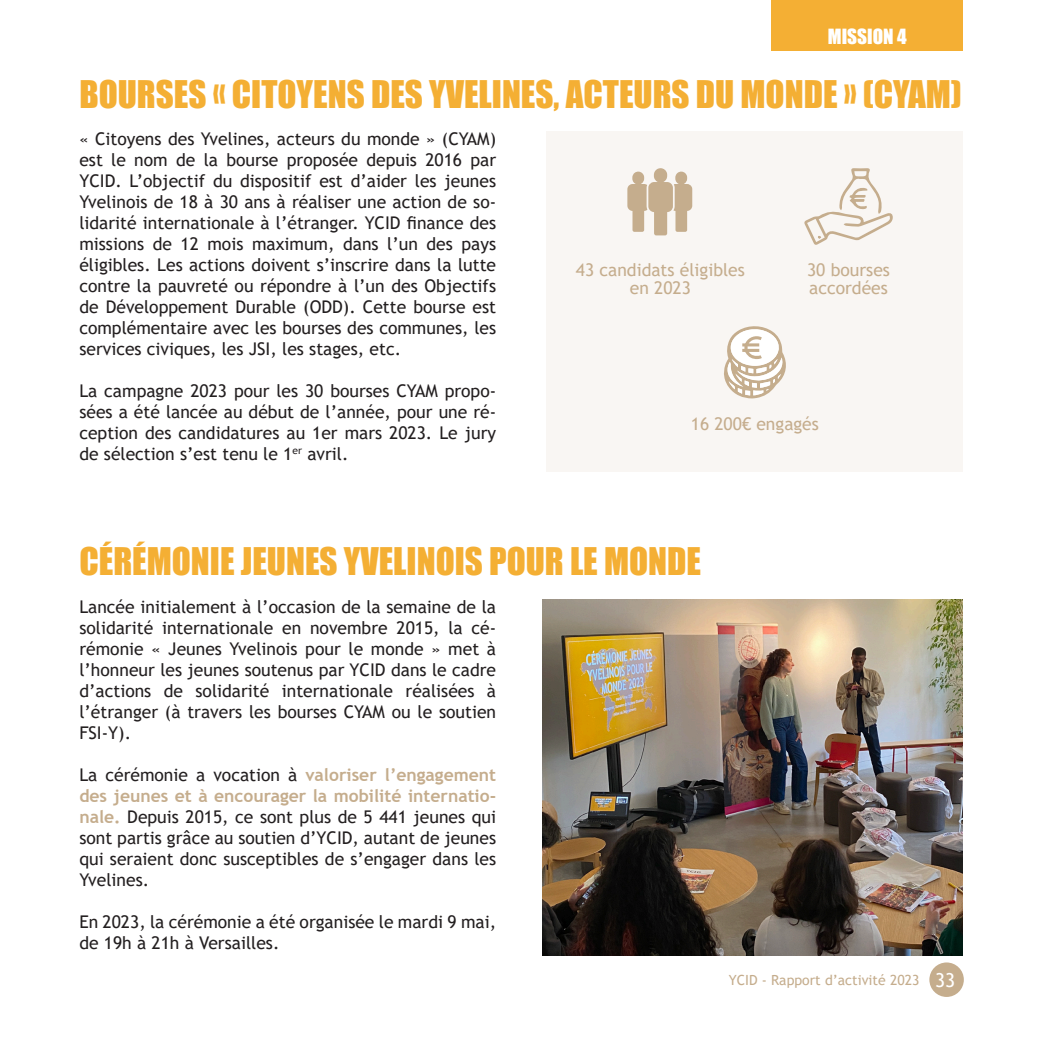
<style>
.page{position:relative;width:1042px;height:1042px;background:#fff}
.page>*{position:absolute;margin:0;border:0;box-sizing:border-box;transform-origin:0 0}
.t1{font:35px "Impact";color:#f4af34}
.t2{font:19.25px "Impact";color:#fff}
.t3{font:19.25px "Trebuchet MS";color:#fff}
.t4{font:17.5px/21px "Trebuchet MS";color:#231f20;text-align:justify}
.t5{font:17.5px/17.5px "Trebuchet MS";color:#c5ad8d}
.t6{font:14px "Trebuchet MS";color:#c5ad8d}
.s1{font-weight:700;color:#c5ad8d}
</style>
<div class="page">
<div style="left:546px;top:131px;width:416px;height:341px;background:#f9f6f3"></div>
<svg style="left:627px;top:168px;width:65px;height:67px"></svg>
<svg style="left:804px;top:168px;width:89px;height:77px"></svg>
<div style="left:929px;top:962px;width:35px;height:35px;background:#c5ad8d;border-radius:50%"></div>
<div style="left:771px;top:0;width:192px;height:50px;background:#f4af34"></div>
<svg style="left:724px;top:326px;width:62px;height:72px"></svg>
<img style="left:542px;top:600px;width:420px;height:355px">
<p class="t2" style="left:828px;top:21px;width:80px">MISSION 4</p>
<p class="t1" style="left:79px;top:67px;width:884px">BOURSES « CITOYENS DES YVELINES, ACTEURS DU MONDE » (CYAM)</p>
<p class="t4" style="left:79px;top:128px;width:418px">« Citoyens des Yvelines, acteurs du monde » (CYAM) est le nom de la bourse proposée depuis 2016 par YCID. L’objectif du dispositif est d’aider les jeunes Yvelinois de 18 à 30 ans à réaliser une action de so&shy;lidarité internationale à l’étranger. YCID finance des missions de 12 mois maximum, dans l’un des pays éligibles. Les actions doivent s’inscrire dans la lutte contre la pauvreté ou répondre à l’un des Objectifs de Développement Durable (ODD). Cette bourse est complémentaire avec les bourses des communes, les services civiques, les JSI, les stages, etc.</p>
<p class="t4" style="left:79px;top:380px;width:418px">La campagne 2023 pour les 30 bourses CYAM propo&shy;sées a été lancée au début de l’année, pour une ré&shy;ception des candidatures au 1er mars 2023. Le jury de sélection s’est tenu le 1<sup>er</sup> avril.</p>
<p class="t5" style="left:576px;top:261px;width:170px">43 candidats éligibles</p>
<p class="t5" style="left:630px;top:278px;width:63px">en 2023</p>
<p class="t5" style="left:807px;top:261px;width:84px">30 bourses accordées</p>
<p class="t5" style="left:691px;top:415px;width:130px">16 200€ engagés</p>
<p class="t1" style="left:79px;top:534px;width:623px">CÉRÉMONIE JEUNES YVELINOIS POUR LE MONDE</p>
<p class="t4" style="left:79px;top:596px;width:418px">Lancée initialement à l’occasion de la semaine de la solidarité internationale en novembre 2015, la cé&shy;rémonie « Jeunes Yvelinois pour le monde » met à l’honneur les jeunes soutenus par YCID dans le cadre d’actions de solidarité internationale réalisées à l’étranger (à travers les bourses CYAM ou le soutien FSI-Y).</p>
<p class="t4" style="left:79px;top:764px;width:418px">La cérémonie a vocation à <span class="s1">valoriser l’engagement des jeunes et à encourager la mobilité internatio&shy;nale.</span> Depuis 2015, ce sont plus de 5 441 jeunes qui sont partis grâce au soutien d’YCID, autant de jeunes qui seraient donc susceptibles de s’engager dans les Yvelines.</p>
<p class="t4" style="left:79px;top:911px;width:418px">En 2023, la cérémonie a été organisée le mardi 9 mai, de 19h à 21h à Versailles.</p>
<p class="t6" style="left:729px;top:971px;width:192px">YCID - Rapport d’activité 2023</p>
<p class="t3" style="left:935px;top:968px;width:22px">33</p>
</div>
